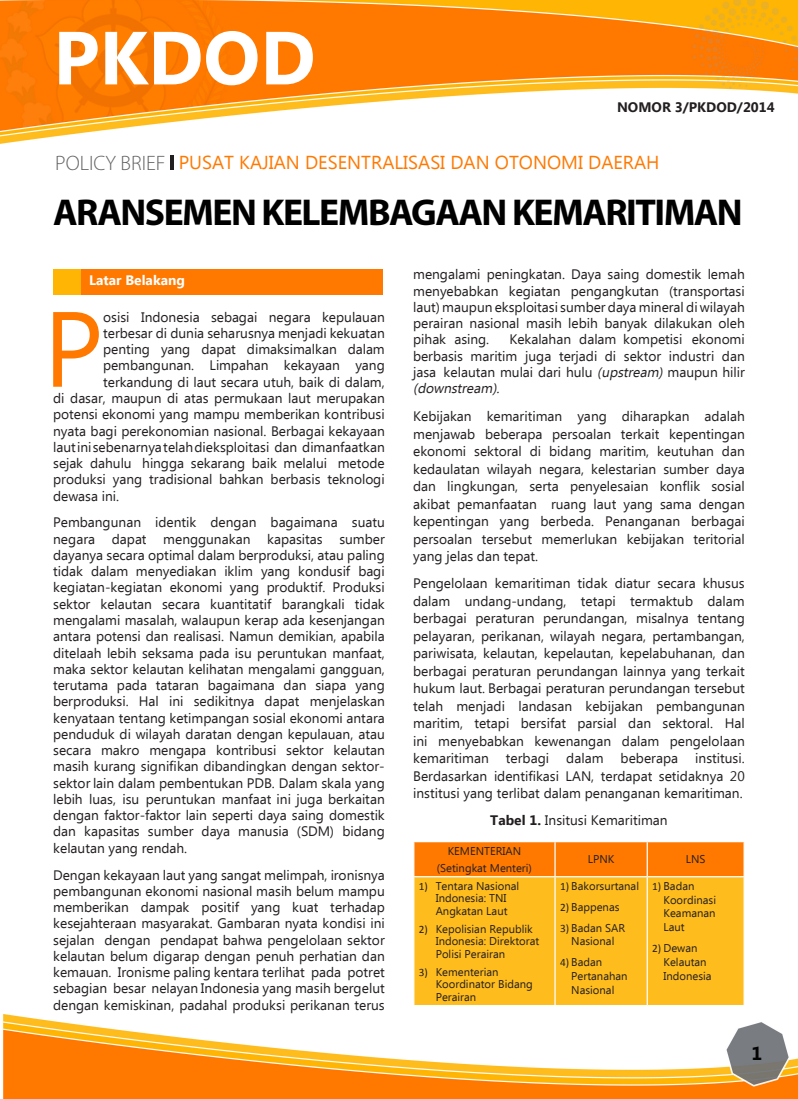
<style>
.page{position:relative;width:798px;height:1099px;background:#fff}
.page>*{position:absolute;margin:0;border:0;box-sizing:border-box;transform-origin:0 0}
.t1{font:106.62px "Ebrima";color:#ff7900}
.t2{font:700 75px "Ebrima";color:#fff}
.t3{font:700 37.5px "Myriad Pro";letter-spacing:-.04em;color:#000}
.t4{font:300 20.88px "Myriad Pro";color:#646363}
.t5{font:18.75px "Ebrima";color:#ff7900}
.t6{font:700 18.75px "Ebrima";color:#040503}
.t7{font:13.75px/16.2px "Ebrima";color:#231f20;text-align:justify}
.t8{font:700 13.75px "Ebrima";color:#231f20}
.t9{font:700 13.75px "Ebrima";color:#fff}
.t10{font:11.25px/13.8px "Ebrima";color:#231f20}
.s1{font-style:italic}
.s2{font-weight:700}
.s3{font-family:"Calibri"}
</style>
<div class="page">
<img style="left:0;top:0;width:797px;height:143px">
<img style="left:3px;top:1014px;width:794px;height:84px">
<hr style="left:171px;top:155px;width:3px;height:15px;background:#231f20">
<div style="left:81px;top:269px;width:302px;height:26px;background:#ff7900"></div>
<div style="left:53px;top:269px;width:28px;height:26px;background:#ffb504"></div>
<div style="left:414px;top:842px;width:329px;height:34px;background:#ff7900"></div>
<div style="left:414px;top:877px;width:329px;height:127px;background:#ffbc1d"></div>
<hr style="left:554px;top:842px;width:1px;height:34px;background:#fff">
<hr style="left:646px;top:842px;width:1px;height:34px;background:#fff">
<hr style="left:554px;top:877px;width:1px;height:127px;background:#fff">
<hr style="left:646px;top:877px;width:1px;height:127px;background:#fff">
<p class="t2" style="left:53px;top:2px;width:264px">PKDOD</p>
<p class="t8" style="left:617px;top:97px;width:159px">NOMOR 3/PKDOD/2014</p>
<p class="t4" style="left:55px;top:151px;width:112px">POLICY BRIEF</p>
<p class="t5" style="left:179px;top:149px;width:482px">PUSAT KAJIAN DESENTRALISASI DAN OTONOMI DAERAH</p>
<p class="t3" style="left:53px;top:188px;width:690px">ARANSEMEN KELEMBAGAAN KEMARITIMAN</p>
<p class="t9" style="left:89px;top:270px;width:97px">Latar Belakang</p>
<p class="t1" style="left:43px;top:273px;width:61px">P</p>
<p class="t7" style="left:103px;top:309px;width:283px">osisi Indonesia sebagai negara kepulauan</p>
<p class="t7" style="left:103px;top:326px;width:283px">terbesar di dunia seharusnya menjadi kekuatan</p>
<p class="t7" style="left:103px;top:342px;width:283px">penting yang dapat dimaksimalkan dalam</p>
<p class="t7" style="left:103px;top:358px;width:283px">pembangunan. Limpahan kekayaan yang</p>
<p class="t7" style="left:103px;top:374px;width:283px">terkandung di laut secara utuh, baik di dalam,</p>
<p class="t7" style="left:53px;top:391px;width:333px">di dasar, maupun di atas permukaan laut merupakan</p>
<p class="t7" style="left:53px;top:407px;width:333px">potensi ekonomi yang mampu memberikan kontribusi</p>
<p class="t7" style="left:53px;top:423px;width:333px">nyata bagi perekonomian nasional. Berbagai kekayaan</p>
<p class="t7" style="left:53px;top:439px;width:333px">laut ini sebenarnya telah dieksploitasi dan dimanfaatkan</p>
<p class="t7" style="left:53px;top:456px;width:333px">sejak dahulu hingga sekarang baik melalui metode</p>
<p class="t7" style="left:53px;top:472px;width:333px">produksi yang tradisional bahkan berbasis teknologi</p>
<p class="t7" style="left:53px;top:488px;width:67px">dewasa ini.</p>
<p class="t7" style="left:53px;top:515px;width:333px">Pembangunan identik dengan bagaimana suatu negara dapat menggunakan kapasitas sumber dayanya secara optimal dalam berproduksi, atau paling tidak dalam menyediakan iklim yang kondusif bagi kegiatan-kegiatan ekonomi yang produktif. Produksi sektor kelautan secara kuantitatif barangkali tidak mengalami masalah, walaupun kerap ada kesenjangan antara potensi dan realisasi. Namun demikian, apabila ditelaah lebih seksama pada isu peruntukan manfaat, maka sektor kelautan kelihatan mengalami gangguan, terutama pada tataran bagaimana dan siapa yang berproduksi. Hal ini sedikitnya dapat menjelaskan kenyataan tentang ketimpangan sosial ekonomi antara penduduk di wilayah daratan dengan kepulauan, atau secara makro mengapa kontribusi sektor kelautan masih kurang signifikan dibandingkan dengan sektor&shy;sektor lain dalam pembentukan PDB. Dalam skala yang lebih luas, isu peruntukan manfaat ini juga berkaitan dengan faktor-faktor lain seperti daya saing domestik dan kapasitas sumber daya manusia (SDM) bidang kelautan yang rendah.</p>
<p class="t7" style="left:53px;top:867px;width:333px">Dengan kekayaan laut yang sangat melimpah, ironisnya pembangunan ekonomi nasional masih belum mampu memberikan dampak positif yang kuat terhadap kesejahteraan masyarakat. Gambaran nyata kondisi ini sejalan dengan pendapat bahwa pengelolaan sektor kelautan belum digarap dengan penuh perhatian dan kemauan. Ironisme paling kentara terlihat pada potret sebagian besar nelayan Indonesia yang masih bergelut dengan kemiskinan, padahal produksi perikanan terus</p>
<p class="t7" style="left:413px;top:267px;width:333px">mengalami peningkatan. Daya saing domestik lemah menyebabkan kegiatan pengangkutan (transportasi laut) maupun eksploitasi sumber daya mineral di wilayah perairan nasional masih lebih banyak dilakukan oleh pihak asing.</p>
<p class="t7" style="left:413px;top:332px;width:333px;text-indent:96px">Kekalahan dalam kompetisi ekonomi berbasis maritim juga terjadi di sektor industri dan jasa kelautan mulai dari hulu <span class="s1">(upstream)</span> maupun hilir <span class="s1">(downstream).</span></p>
<p class="t7" style="left:413px;top:408px;width:333px;line-height:17.5px">Kebijakan kemaritiman yang diharapkan adalah menjawab beberapa persoalan terkait kepentingan ekonomi sektoral di bidang maritim, keutuhan dan kedaulatan wilayah negara, kelestarian sumber daya dan lingkungan, serta penyelesaian konflik sosial akibat pemanfaatan ruang laut yang sama dengan kepentingan yang berbeda. Penanganan berbagai persoalan tersebut memerlukan kebijakan teritorial yang jelas dan tepat.</p>
<p class="t7" style="left:413px;top:575px;width:333px;line-height:17.5px">Pengelolaan kemaritiman tidak diatur secara khusus dalam undang-undang, tetapi termaktub dalam berbagai peraturan perundangan, misalnya tentang pelayaran, perikanan, wilayah negara, pertambangan, pariwisata, kelautan, kepelautan, kepelabuhanan, dan berbagai peraturan perundangan lainnya yang terkait hukum laut. Berbagai peraturan perundangan tersebut telah menjadi landasan kebijakan pembangunan maritim, tetapi bersifat parsial dan sektoral. Hal ini menyebabkan kewenangan dalam pengelolaan kemaritiman terbagi dalam beberapa institusi.<br>Berdasarkan identifikasi LAN, terdapat setidaknya 20 institusi yang terlibat dalam penanganan kemaritiman.</p>
<p class="t7" style="left:490px;top:813px;width:179px"><span class="s2">Tabel 1.</span> Insitusi Kemaritiman</p>
<p class="t10" style="left:447px;top:844px;width:75px">KEMENTERIAN</p>
<p class="t10" style="left:436px;top:861px;width:97px">(Setingkat Menteri)</p>
<p class="t10" style="left:587px;top:853px;width:28px">LPNK</p>
<p class="t10" style="left:685px;top:853px;width:21px">LNS</p>
<p class="t10" style="left:418px;top:880px;width:102px;line-height:12.5px;text-align:center"><span class="s3">1)</span> Tentara Nasional<br>Indonesia: TNI<br>Angkatan Laut</p>
<p class="t10" style="left:435px;top:923px;width:105px;line-height:12.5px;text-indent:-17px"><span class="s3">2)</span> Kepolisian Republik<br>Indonesia: Direktorat<br>Polisi Perairan</p>
<p class="t10" style="left:435px;top:966px;width:98px;line-height:12.5px;text-indent:-17px"><span class="s3">3)</span> Kementerian<br>Koordinator Bidang<br>Perairan</p>
<p class="t10" style="left:560px;top:879px;width:80px"><span class="s3">1)</span> Bakorsurtanal</p>
<p class="t10" style="left:560px;top:900px;width:61px"><span class="s3">2)</span> Bappenas</p>
<p class="t10" style="left:560px;top:921px;width:67px;text-align:center"><span class="s3">3)</span> Badan SAR<br>Nasional</p>
<p class="t10" style="left:571px;top:956px;width:58px;text-indent:-11px"><span class="s3">4)</span> Badan<br>Pertanahan<br>Nasional</p>
<p class="t10" style="left:663px;top:879px;width:54px;text-indent:-11px"><span class="s3">1)</span> Badan<br>Koordinasi<br>Keamanan<br>Laut</p>
<p class="t10" style="left:663px;top:941px;width:50px;text-indent:-11px"><span class="s3">2)</span> Dewan<br>Kelautan<br>Indonesia</p>
<p class="t6" style="left:751px;top:1039px;width:12px">1</p>
</div>
